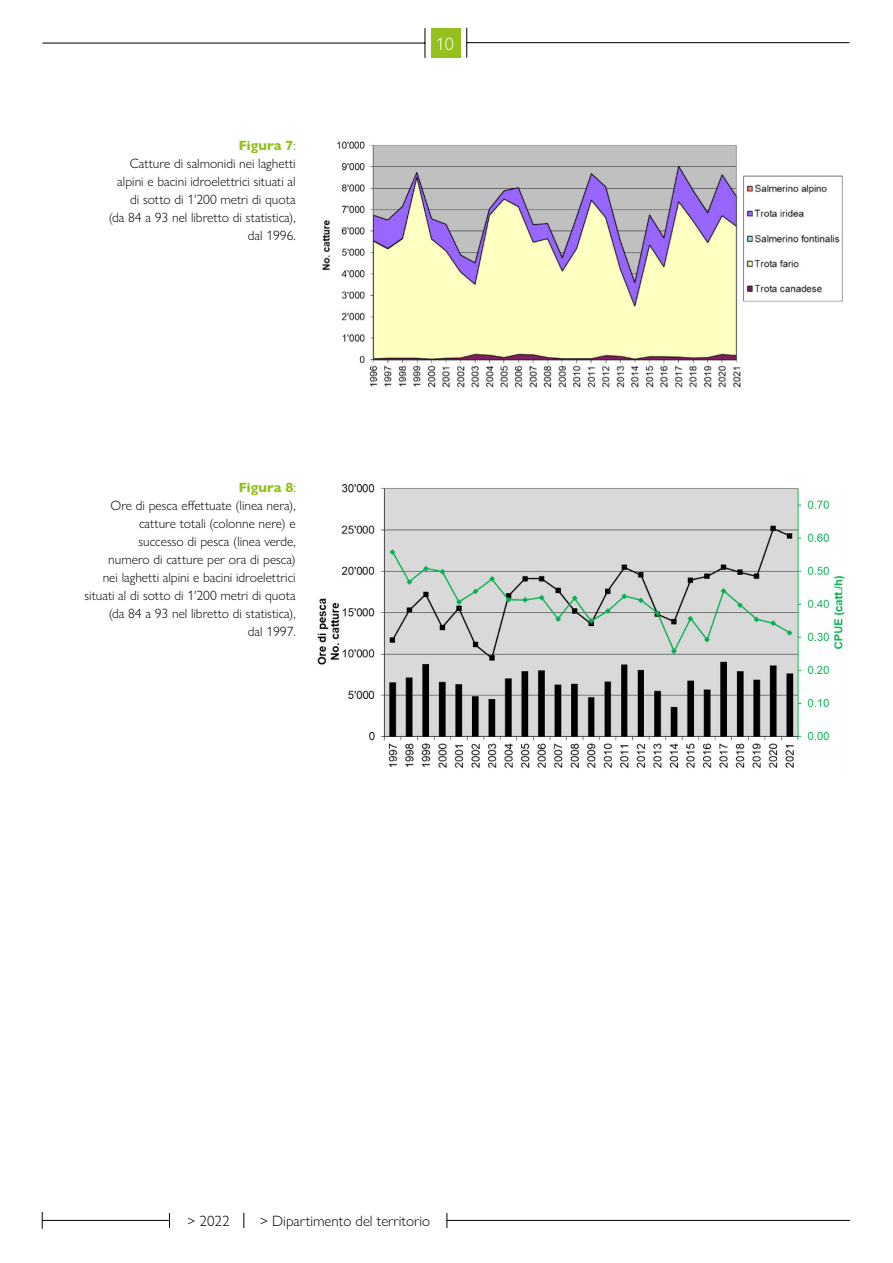
<style>
.page{position:relative;width:893px;height:1263px;background:#fff}
.page>*{position:absolute;margin:0;border:0;box-sizing:border-box;transform-origin:0 0}
.t1{font:300 18px "Gill Sans Nova";color:#fff}
.t2{font:300 15px "Gill Sans Nova";color:#000}
.t3{font:300 13.5px/18px "Gill Sans Nova";color:#000;text-align:right}
.s1{font-weight:800;color:#95c11f}
.s2{color:#575756}
</style>
<div class="page">
<img style="left:317px;top:484px;width:528px;height:284px">
<div style="left:431px;top:28px;width:30px;height:29px;background:#95c11f"></div>
<hr style="left:42px;top:43px;width:383px;height:1px;background:#000">
<hr style="left:425px;top:28px;width:1px;height:30px;background:#000">
<hr style="left:467px;top:42px;width:382px;height:1px;background:#000">
<hr style="left:466px;top:28px;width:1px;height:30px;background:#000">
<hr style="left:447px;top:1220px;width:403px;height:1px;background:#000">
<svg style="left:447px;top:1213px;width:1px;height:15px"></svg>
<hr style="left:42px;top:1220px;width:127px;height:1px;background:#000">
<svg style="left:169px;top:1213px;width:1px;height:15px"></svg>
<svg style="left:244px;top:1213px;width:1px;height:15px"></svg>
<svg style="left:42px;top:1212px;width:1px;height:17px"></svg>
<img style="left:322px;top:141px;width:521px;height:247px">
<p class="t3" style="left:109px;top:136px;width:188px"><span class="s1">Figura 7</span><span class="s2">:<br></span>Catture di salmonidi nei laghetti alpini e bacini idroelettrici situati al di sotto di 1'200 metri di quota<br>(da 84 a 93 nel libretto di statistica), dal 1996.</p>
<p class="t3" style="left:85px;top:478px;width:213px"><span class="s1">Figura 8</span><span class="s2">:<br></span>Ore di pesca effettuate (linea nera), catture totali (colonne nere) e<br>successo di pesca (linea verde,<br>numero di catture per ora di pesca)<br>nei laghetti alpini e bacini idroelettrici situati al di sotto di 1'200 metri di quota (da 84 a 93 nel libretto di statistica),<br>dal 1997.</p>
<h1 class="t1" style="left:436px;top:33px;width:19px">10</h1>
<p class="t2" style="left:188px;top:1211px;width:43px">&gt; 2022</p>
<p class="t2" style="left:260px;top:1211px;width:171px">&gt; Dipartimento del territorio</p>
</div>
